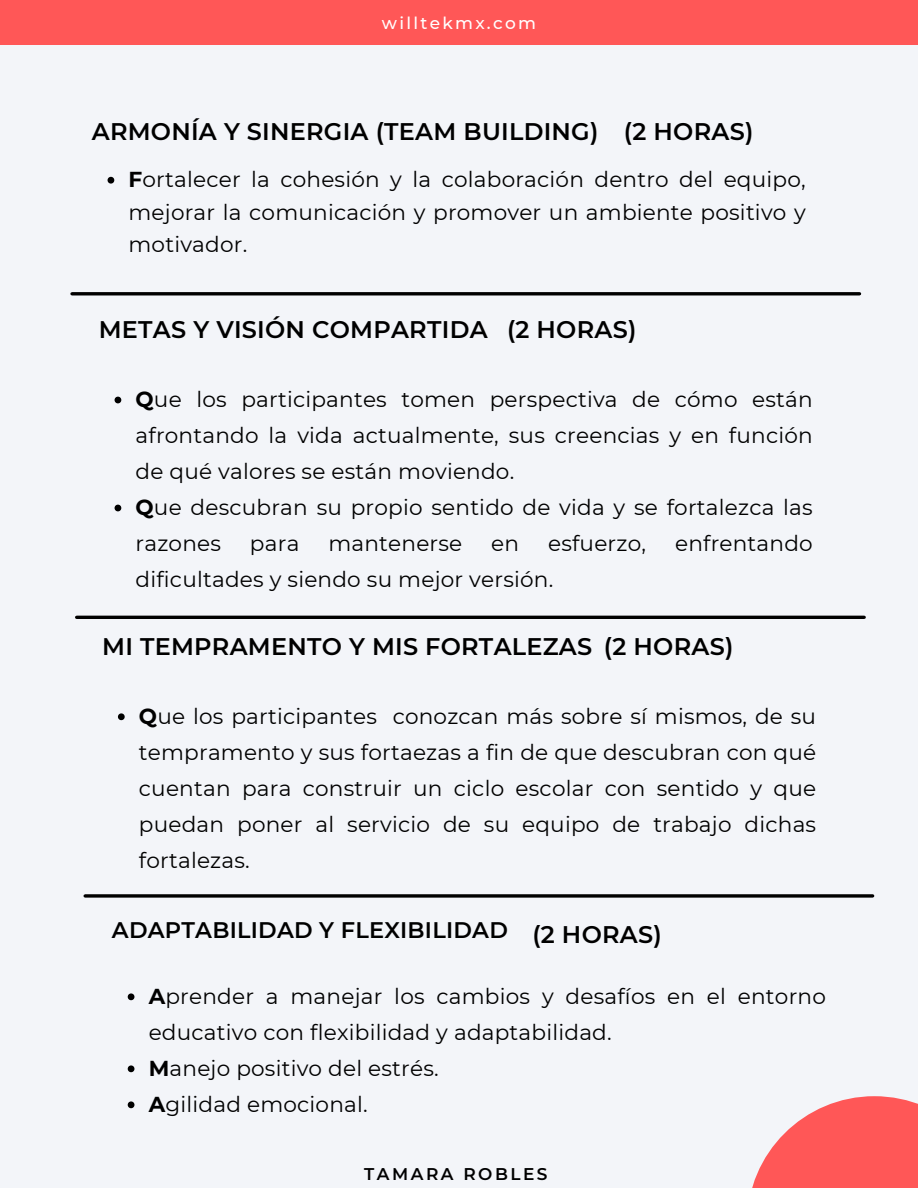
<style>
.page{position:relative;width:918px;height:1188px;background:#f3f5f9}
.page>*{position:absolute;margin:0;border:0;box-sizing:border-box;transform-origin:0 0}
.t1{font:600 24px "Montserrat";letter-spacing:.01em;color:#000}
.t2{font:600 22.5px "Montserrat";letter-spacing:.01em;color:#000}
.t3{font:21.6px/36px "Montserrat";letter-spacing:.01em;color:#000;text-align:justify}
.t4{font:500 16.95px "Montserrat";letter-spacing:.135em;color:#fff}
.t5{font:600 16.95px "Montserrat";letter-spacing:.15em;color:#000}
.s1{font-weight:700}
</style>
<div class="page">
<svg style="left:752px;top:1096px;width:166px;height:92px;fill:#ff5757"></svg>
<div style="left:0;top:0;width:918px;height:45px;background:#ff5757"></div>
<svg style="left:108px;top:177px;width:6px;height:7px"></svg>
<svg style="left:115px;top:397px;width:6px;height:6px"></svg>
<svg style="left:115px;top:505px;width:6px;height:6px"></svg>
<svg style="left:118px;top:713px;width:7px;height:7px"></svg>
<svg style="left:128px;top:993px;width:6px;height:7px"></svg>
<svg style="left:128px;top:1065px;width:6px;height:7px"></svg>
<svg style="left:128px;top:1101px;width:6px;height:7px"></svg>
<hr style="left:72px;top:292px;width:788px;height:3px;background:#000">
<hr style="left:77px;top:616px;width:787px;height:3px;background:#000">
<svg style="left:85px;top:894px;width:788px;height:4px"></svg>
<p class="t4" style="left:382px;top:13px;width:156px">willtekmx.com</p>
<p class="t1" style="left:92px;top:116px;width:508px">ARMONÍA Y SINERGIA (TEAM BUILDING)</p>
<p class="t1" style="left:624px;top:116px;width:131px">(2 HORAS)</p>
<p class="t3" style="left:129px;top:163px;width:679px;line-height:32.7px"><span class="s1">F</span>ortalecer la cohesión y la colaboración dentro del equipo, mejorar la comunicación y promover un ambiente positivo y motivador.</p>
<p class="t1" style="left:99px;top:315px;width:390px">METAS Y VISIÓN COMPARTIDA</p>
<p class="t1" style="left:507px;top:315px;width:131px">(2 HORAS)</p>
<p class="t3" style="left:136px;top:381px;width:679px"><span class="s1">Q</span>ue los participantes tomen perspectiva de cómo están afrontando la vida actualmente, sus creencias y en función de qué valores se están moviendo.</p>
<p class="t3" style="left:136px;top:489px;width:679px"><span class="s1">Q</span>ue descubran su propio sentido de vida y se fortalezca las razones</p>
<p class="t3" style="left:250px;top:525px;width:51px">para</p>
<p class="t3" style="left:328px;top:525px;width:135px">mantenerse</p>
<p class="t3" style="left:491px;top:525px;width:29px">en</p>
<p class="t3" style="left:548px;top:525px;width:100px">esfuerzo,</p>
<p class="t3" style="left:675px;top:525px;width:139px">enfrentando</p>
<p class="t3" style="left:136px;top:561px;width:419px">dificultades y siendo su mejor versión.</p>
<p class="t1" style="left:102px;top:631px;width:492px">MI TEMPRAMENTO Y MIS FORTALEZAS</p>
<p class="t1" style="left:604px;top:632px;width:131px">(2 HORAS)</p>
<p class="t3" style="left:139px;top:698px;width:679px"><span class="s1">Q</span>ue los participantes conozcan más sobre sí mismos, de su tempramento y sus fortaezas a fin de que descubran con qué cuentan para construir un ciclo escolar con sentido y que puedan poner al servicio de su equipo de trabajo dichas fortalezas.</p>
<p class="t2" style="left:112px;top:916px;width:397px">ADAPTABILIDAD Y FLEXIBILIDAD</p>
<p class="t1" style="left:532px;top:920px;width:131px">(2 HORAS)</p>
<p class="t3" style="left:149px;top:978px;width:679px"><span class="s1">A</span>prender a manejar los cambios y desafíos en el entorno educativo con flexibilidad y adaptabilidad.</p>
<p class="t3" style="left:149px;top:1050px;width:292px"><span class="s1">M</span>anejo positivo del estrés.</p>
<p class="t3" style="left:149px;top:1086px;width:221px"><span class="s1">A</span>gilidad emocional.</p>
<p class="t5" style="left:364px;top:1164px;width:185px">TAMARA ROBLES</p>
</div>
